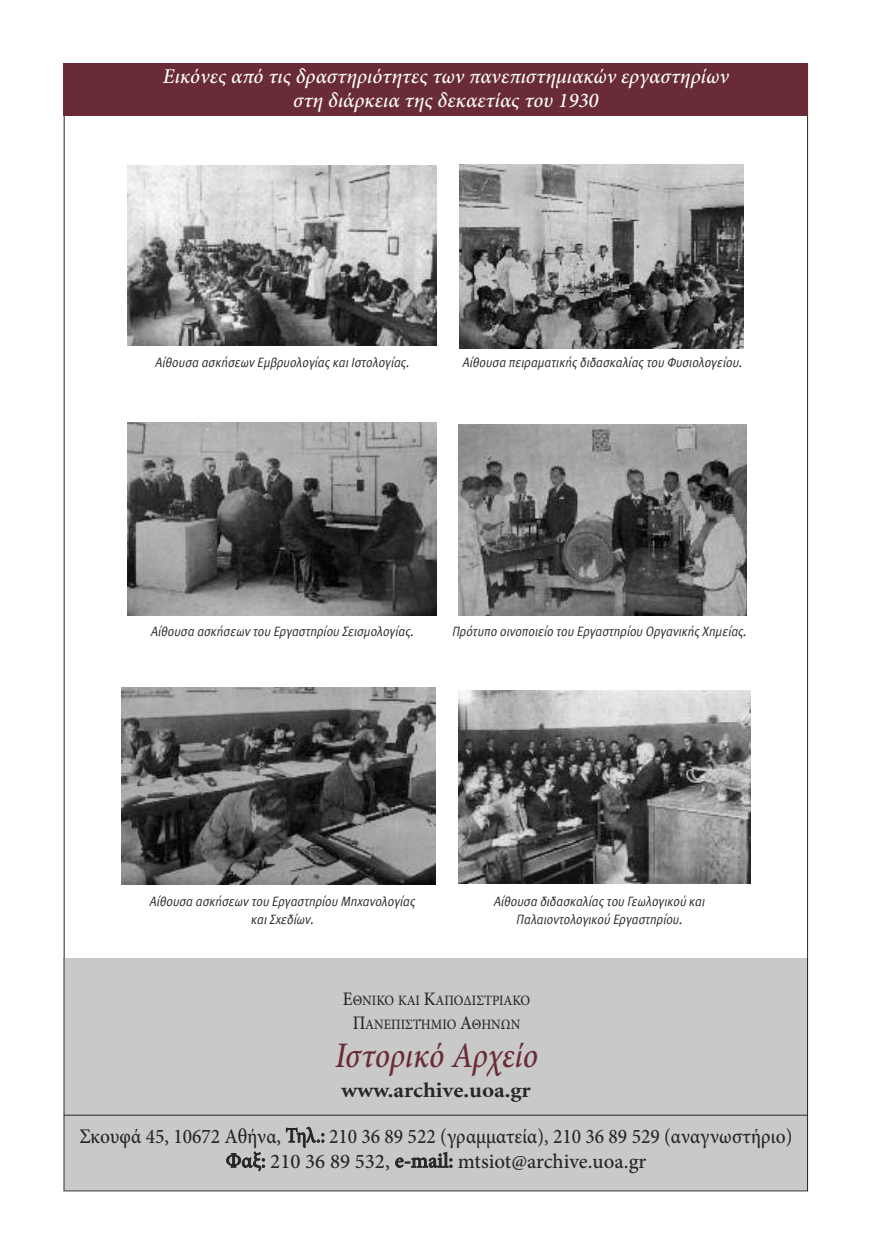
<style>
.page{position:relative;width:893px;height:1255px;background:#fff}
.page>*{position:absolute;margin:0;border:0;box-sizing:border-box;transform-origin:0 0}
.t1{font:italic 500 36px "Minion Pro";letter-spacing:-.005em;color:#692b35;scale:.9 1}
.t2{font:italic 500 21px/24px "Minion Pro";color:#fff;text-align:center}
.t3{font:700 21px "Minion Greek";color:#272627;scale:1.1 1}
.t4{font:500 20.85px/25px "Minion Pro";color:#272627;text-align:center;scale:.93 1}
.t5{font:500 14.25px/24px "Minion Pro";color:#272627;text-align:center;scale:.9 1}
.t6{font:italic 13.5px/18px "Meta Normal Greek LF";color:#272627;text-align:center;scale:.9 1}
.s1{font-size:19.05px}
</style>
<div class="page">
<div style="left:64px;top:958px;width:744px;height:232px;background:#c9c9c9"></div>
<div style="left:64px;top:64px;width:744px;height:52px;background:#692b35"></div>
<hr style="left:64px;top:1114px;width:744px;height:1px;background:#272627">
<img style="left:128px;top:165px;width:309px;height:181px">
<img style="left:128px;top:422px;width:309px;height:194px">
<img style="left:122px;top:687px;width:314px;height:197px">
<img style="left:459px;top:425px;width:288px;height:190px">
<img style="left:458px;top:690px;width:292px;height:193px">
<img style="left:460px;top:165px;width:283px;height:183px">
<h2 class="t2" style="left:163px;top:66px;width:567px">Εικόνες από τις δραστηριότητες των πανεπιστημιακών εργαστηρίων στη διάρκεια της δεκαετίας του 1930</h2>
<p class="t6" style="left:155px;top:353px;width:287px">Αίθουσα ασκήσεων Εμβρυολογίας και Ιστολογίας.</p>
<p class="t6" style="left:462px;top:353px;width:315px">Αίθουσα πειραματικής διδασκαλίας του Φυσιολογείου.</p>
<p class="t6" style="left:151px;top:622px;width:297px">Αίθουσα ασκήσεων του Εργαστηρίου Σεισμολογίας.</p>
<p class="t6" style="left:452px;top:622px;width:332px">Πρότυπο οινοποιείο του Εργαστηρίου Οργανικής Χημείας.</p>
<p class="t6" style="left:149px;top:892px;width:300px">Αίθουσα ασκήσεων του Εργαστηρίου Μηχανολογίας και Σχεδίων.</p>
<p class="t6" style="left:493px;top:892px;width:239px">Αίθουσα διδασκαλίας του Γεωλογικού και<br>Παλαιοντολογικού Εργαστηρίου.</p>
<p class="t5" style="left:343px;top:990px;width:210px"><span class="s1">Ε</span>θνικο και <span class="s1">κ</span>αποδιστριακο <span class="s1">π</span>ανΕπιστήμιο <span class="s1">α</span>θηνων</p>
<h1 class="t1" style="left:335px;top:1041px;width:227px">Ιστορικό Αρχείο</h1>
<h2 class="t3" style="left:341px;top:1079px;width:174px">www.archive.uoa.gr</h2>
<h3 class="t4" style="left:79px;top:1125px;width:768px">σκουφά 45, 10672 αθήνα, τηλ.: 210 36 89 522 (γραμματεία), 210 36 89 529 (αναγνωστήριο)<br>Φαξ: 210 36 89 532, e-mail: mtsiot@archive.uoa.gr</h3>
</div>
